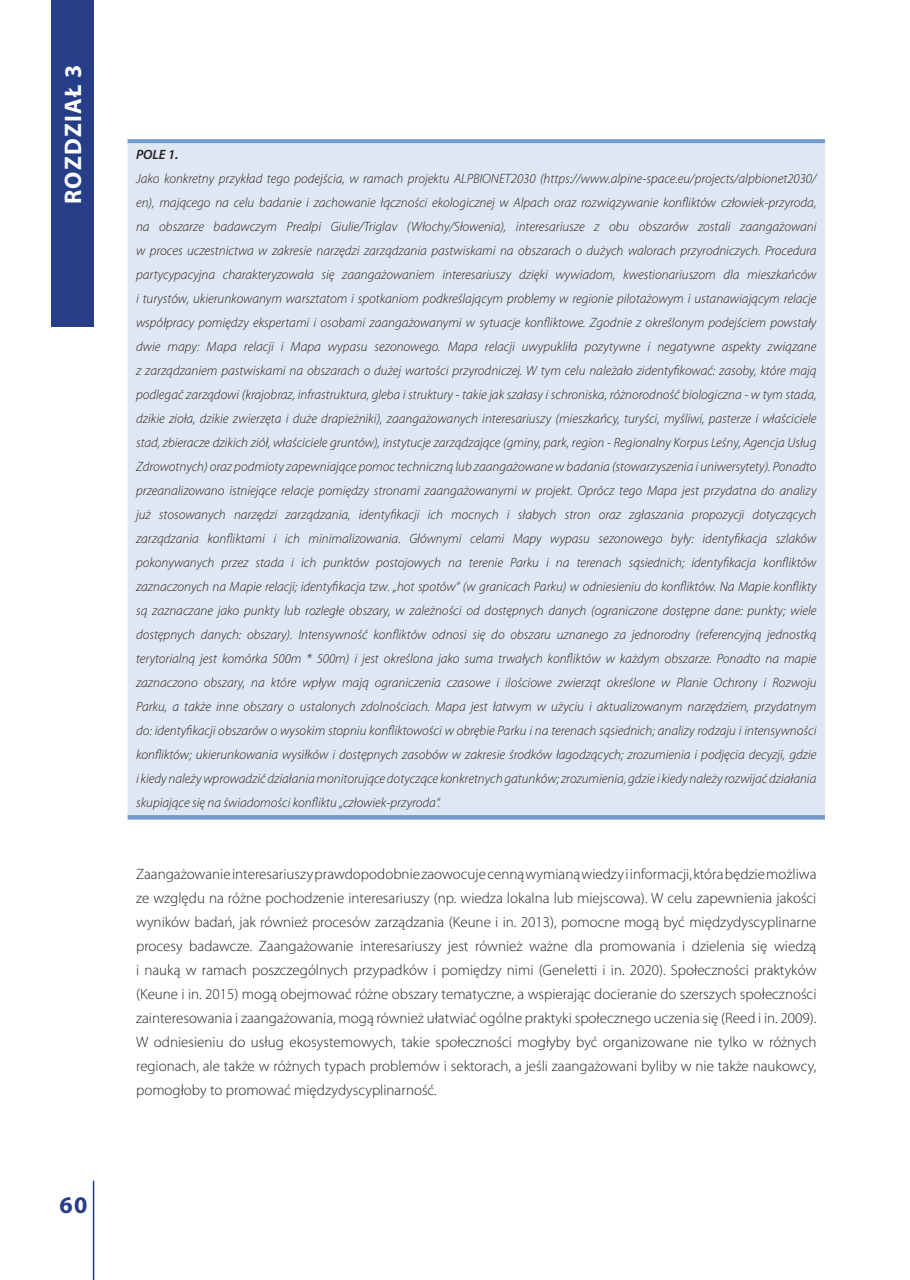
<style>
.page{position:relative;width:910px;height:1280px;background:#fff}
.page>*{position:absolute;margin:0;border:0;box-sizing:border-box;transform-origin:0 0}
.t1{font:700 24px "Myriad Pro";letter-spacing:.05em;color:#fff}
.t2{font:700 24px "Myriad Pro";color:#253e87}
.t3{font:300 15px/24px "Myriad Pro";color:#231f20;text-align:justify}
.t4{font:italic 300 13.5px/24px "Myriad Pro";color:#231f20;text-align:justify}
.t5{font:italic 600 13.5px "Myriad Pro";color:#231f20}
</style>
<div class="page">
<hr style="left:93px;top:1181px;width:1px;height:99px;background:#253e87">
<div style="left:51px;top:0;width:43px;height:327px;background:#253e87"></div>
<div style="left:128px;top:139px;width:697px;height:5px;background:#739bcb"></div>
<div style="left:128px;top:143px;width:697px;height:673px;background:#dfe7f3"></div>
<div style="left:128px;top:815px;width:697px;height:5px;background:#739bcb"></div>
<h1 class="t1" style="left:58px;top:204px;width:141px;rotate:-90deg">ROZDZIAŁ 3</h1>
<h1 class="t2" style="left:59px;top:1189px;width:29px">60</h1>
<p class="t5" style="left:136px;top:145px;width:44px">POLE 1.</p>
<p class="t4" style="left:136px;top:166px;width:682px">Jako konkretny przykład tego podejścia, w ramach projektu ALPBIONET2030 (https://www.alpine-space.eu/projects/alpbionet2030/ en), mającego na celu badanie i zachowanie łączności ekologicznej w Alpach oraz rozwiązywanie konfliktów człowiek-przyroda, na obszarze badawczym Prealpi Giulie/Triglav (Włochy/Słowenia), interesariusze z obu obszarów zostali zaangażowani w proces uczestnictwa w zakresie narzędzi zarządzania pastwiskami na obszarach o dużych walorach przyrodniczych. Procedura partycypacyjna charakteryzowała się zaangażowaniem interesariuszy dzięki wywiadom, kwestionariuszom dla mieszkańców i turystów, ukierunkowanym warsztatom i spotkaniom podkreślającym problemy w regionie pilotażowym i ustanawiającym relacje współpracy pomiędzy ekspertami i osobami zaangażowanymi w sytuacje konfliktowe. Zgodnie z określonym podejściem powstały dwie mapy: Mapa relacji i Mapa wypasu sezonowego. Mapa relacji uwypukliła pozytywne i negatywne aspekty związane z zarządzaniem pastwiskami na obszarach o dużej wartości przyrodniczej. W tym celu należało zidentyfikować: zasoby, które mają podlegać zarządowi (krajobraz, infrastruktura, gleba i struktury - takie jak szałasy i schroniska, różnorodność biologiczna - w tym stada, dzikie zioła, dzikie zwierzęta i duże drapieżniki), zaangażowanych interesariuszy (mieszkańcy, turyści, myśliwi, pasterze i właściciele stad, zbieracze dzikich ziół, właściciele gruntów), instytucje zarządzające (gminy, park, region - Regionalny Korpus Leśny, Agencja Usług Zdrowotnych) oraz podmioty zapewniające pomoc techniczną lub zaangażowane w badania (stowarzyszenia i uniwersytety). Ponadto przeanalizowano istniejące relacje pomiędzy stronami zaangażowanymi w projekt. Oprócz tego Mapa jest przydatna do analizy już stosowanych narzędzi zarządzania, identyfikacji ich mocnych i słabych stron oraz zgłaszania propozycji dotyczących zarządzania konfliktami i ich minimalizowania. Głównymi celami Mapy wypasu sezonowego były: identyfikacja szlaków pokonywanych przez stada i ich punktów postojowych na terenie Parku i na terenach sąsiednich; identyfikacja konfliktów zaznaczonych na Mapie relacji; identyfikacja tzw. „hot spotów“ (w granicach Parku) w odniesieniu do konfliktów. Na Mapie konflikty są zaznaczane jako punkty lub rozległe obszary, w zależności od dostępnych danych (ograniczone dostępne dane: punkty; wiele dostępnych danych: obszary). Intensywność konfliktów odnosi się do obszaru uznanego za jednorodny (referencyjną jednostką terytorialną jest komórka 500m * 500m) i jest określona jako suma trwałych konfliktów w każdym obszarze. Ponadto na mapie zaznaczono obszary, na które wpływ mają ograniczenia czasowe i ilościowe zwierząt określone w Planie Ochrony i Rozwoju Parku, a także inne obszary o ustalonych zdolnościach. Mapa jest łatwym w użyciu i aktualizowanym narzędziem, przydatnym do: identyfikacji obszarów o wysokim stopniu konfliktowości w obrębie Parku i na terenach sąsiednich; analizy rodzaju i intensywności konfliktów; ukierunkowania wysiłków i dostępnych zasobów w zakresie środków łagodzących; zrozumienia i podjęcia decyzji, gdzie i kiedy należy wprowadzić działania monitorujące dotyczące konkretnych gatunków; zrozumienia, gdzie i kiedy należy rozwijać działania skupiające się na świadomości konfliktu „człowiek-przyroda“.</p>
<p class="t3" style="left:136px;top:861px;width:682px">Zaangażowanie interesariuszy prawdopodobnie zaowocuje cenną wymianą wiedzy i informacji, która będzie możliwa ze względu na różne pochodzenie interesariuszy (np. wiedza lokalna lub miejscowa). W celu zapewnienia jakości wyników badań, jak również procesów zarządzania (Keune i in. 2013), pomocne mogą być międzydyscyplinarne procesy badawcze. Zaangażowanie interesariuszy jest również ważne dla promowania i dzielenia się wiedzą i nauką w ramach poszczególnych przypadków i pomiędzy nimi (Geneletti i in. 2020). Społeczności praktyków (Keune i in. 2015) mogą obejmować różne obszary tematyczne, a wspierając docieranie do szerszych społeczności zainteresowania i zaangażowania, mogą również ułatwiać ogólne praktyki społecznego uczenia się (Reed i in. 2009).<br>W odniesieniu do usług ekosystemowych, takie społeczności mogłyby być organizowane nie tylko w różnych regionach, ale także w różnych typach problemów i sektorach, a jeśli zaangażowani byliby w nie także naukowcy, pomogłoby to promować międzydyscyplinarność.</p>
</div>
